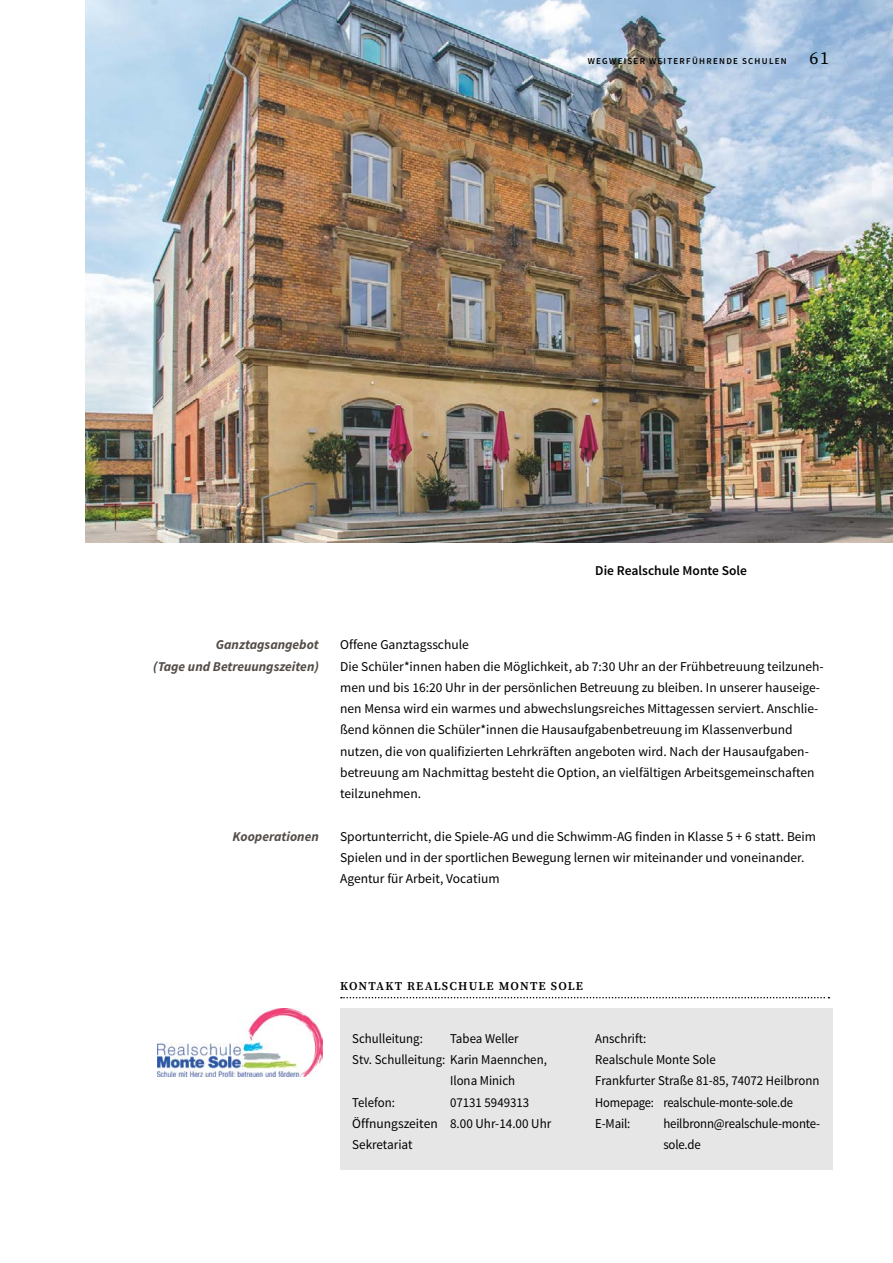
<style>
.page{position:relative;width:893px;height:1263px;background:#fff}
.page>*{position:absolute;margin:0;border:0;box-sizing:border-box;transform-origin:0 0}
.t1{font:18px "Source Serif Pro";color:#000}
._04_Fließtext{font:13.5px/21.3px "Source Sans Pro";color:#000}
._04_Fließtext-2{font:13.5px/21.3px "Source Sans Pro";color:#000;scale:.95 1}
.t2{font:italic 700 13.5px/21.3px "Source Sans Pro";color:#544d48;text-align:right}
._04_Fließtext-3{font:13.5px "Source Sans Pro";color:#000;scale:.93 1}
.t3{font:600 13.5px "Source Sans Pro";color:#000}
._07_Infokastenüberschrift{font:600 12px "Source Serif Pro";letter-spacing:.095em;color:#000}
.t4{font:600 9px "Source Sans Pro";letter-spacing:.145em;color:#000}
</style>
<div class="page">
<div style="left:340px;top:1008px;width:493px;height:161px;background:#e7e6e6"></div>
<svg style="left:341px;top:997px;width:488px;height:1px"></svg>
<img style="left:85px;top:0;width:808px;height:542px">
<img style="left:158px;top:1008px;width:164px;height:68px">
<p class="t4" style="left:588px;top:55px;width:200px">WEGWEISER WEITERFÜHRENDE SCHULEN</p>
<h1 class="t1" style="left:809px;top:46px;width:21px">61</h1>
<p class="t3" style="left:595px;top:562px;width:153px">Die Realschule Monte Sole</p>
<h3 class="t2" style="left:153px;top:634px;width:167px">Ganztagsangebot<br>(Tage und Betreuungszeiten)</h3>
<h3 class="t2" style="left:232px;top:825px;width:88px">Kooperationen</h3>
<p class="_04_Fließtext" style="left:340px;top:634px;width:130px">Offene Ganztagsschule</p>
<p class="_04_Fließtext" style="left:340px;top:656px;width:485px">Die Schüler*innen haben die Möglichkeit, ab 7:30 Uhr an der Frühbetreuung teilzuneh&shy;men und bis 16:20 Uhr in der persönlichen Betreuung zu bleiben. In unserer hauseige&shy;nen Mensa wird ein warmes und abwechslungsreiches Mittagessen serviert. Anschlie&shy;ßend können die Schüler*innen die Hausaufgabenbetreuung im Klassenverbund nutzen, die von qualifizierten Lehrkräften angeboten wird. Nach der Hausaufgaben&shy;betreuung am Nachmittag besteht die Option, an vielfältigen Arbeitsgemeinschaften teilzunehmen.</p>
<p class="_04_Fließtext" style="left:340px;top:826px;width:477px">Sportunterricht, die Spiele-AG und die Schwimm-AG finden in Klasse 5 + 6 statt. Beim<br>Spielen und in der sportlichen Bewegung lernen wir miteinander und voneinander.<br>Agentur für Arbeit, Vocatium</p>
<h4 class="_07_Infokastenüberschrift" style="left:340px;top:977px;width:244px">KONTAKT REALSCHULE MONTE SOLE</h4>
<p class="_04_Fließtext-2" style="left:352px;top:1028px;width:76px">Schulleitung:</p>
<p class="_04_Fließtext-2" style="left:450px;top:1028px;width:74px">Tabea Weller</p>
<p class="_04_Fließtext-2" style="left:450px;top:1049px;width:103px;text-indent:-98px">Stv. Schulleitung: Karin Maennchen,<br>Ilona Minich</p>
<p class="_04_Fließtext-2" style="left:352px;top:1092px;width:46px">Telefon:</p>
<p class="_04_Fließtext-2" style="left:450px;top:1092px;width:85px">07131 5949313</p>
<p class="_04_Fließtext" style="left:352px;top:1113px;width:201px">Öffnungszeiten 8.00 Uhr-14.00 Uhr<br>Sekretariat</p>
<p class="_04_Fließtext-2" style="left:595px;top:1028px;width:55px">Anschrift:</p>
<p class="_04_Fließtext-2" style="left:595px;top:1049px;width:128px">Realschule Monte Sole</p>
<p class="_04_Fließtext-2" style="left:595px;top:1070px;width:237px">Frankfurter Straße 81-85, 74072 Heilbronn</p>
<p class="_04_Fließtext-3" style="left:595px;top:1094px;width:214px">Homepage: realschule-monte-sole.de</p>
<p class="_04_Fließtext-2" style="left:595px;top:1113px;width:38px">E-Mail:</p>
<p class="_04_Fließtext-2" style="left:663px;top:1113px;width:167px">heilbronn@realschule-monte&shy;sole.de</p>
</div>
